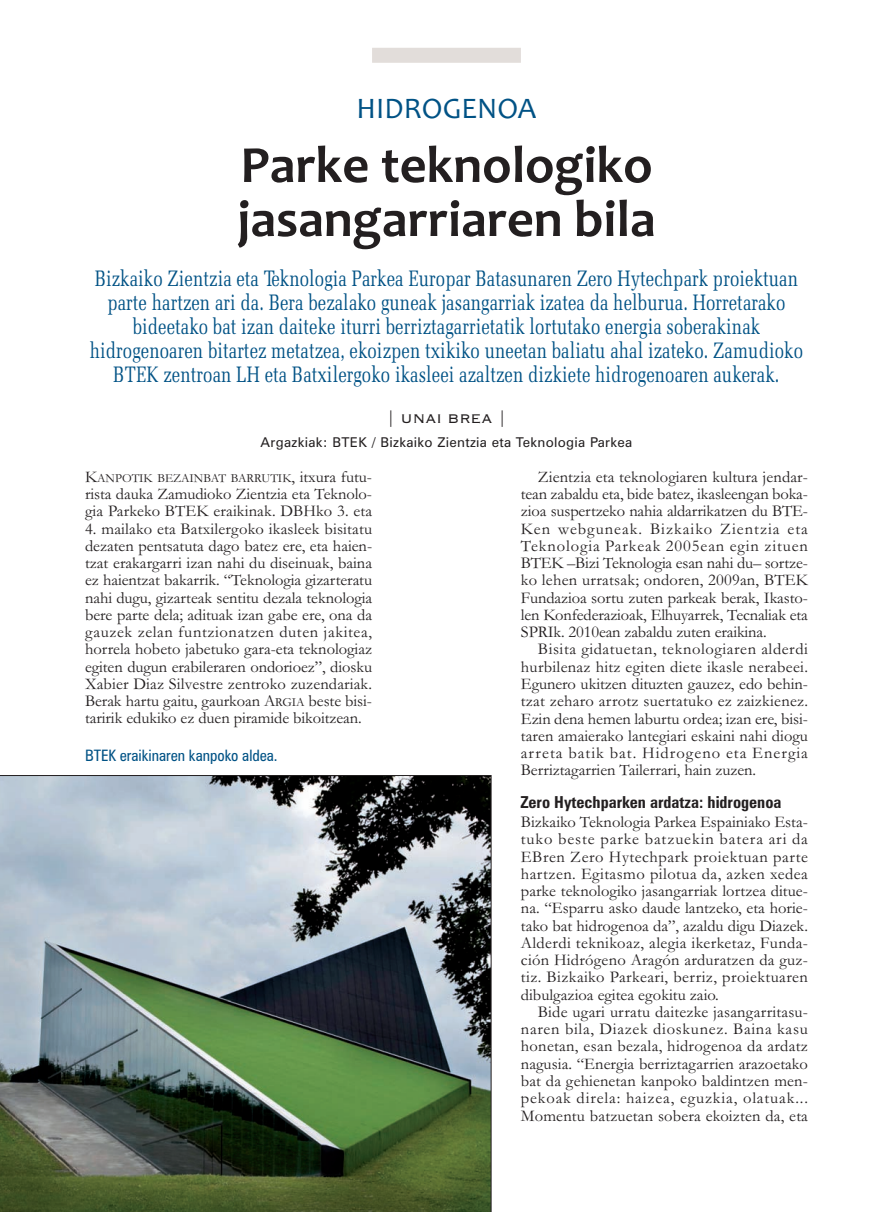
<style>
.page{position:relative;width:893px;height:1212px;background:#fff}
.page>*{position:absolute;margin:0;border:0;box-sizing:border-box;transform-origin:0 0}
.t1{font:700 52.5px/54px "Candara";color:#231f20}
.t2{font:30px "Candara";color:#005285}
.t3{font:22.5px/24px "Memoir Condensed";color:#005285;text-align:center}
.t4{font:16.5px/17.2px "Garamond";letter-spacing:-.005em;color:#231f20;text-align:justify}
.t5{font:700 condensed 16.5px "Zurich BT";color:#231f20}
.t6{font:16.5px "Copperplate Gothic BT";color:#231f20}
.t7{font:condensed 15.75px "Zurich BT";color:#005285}
.t8{font:13.5px "Zurich BT";letter-spacing:.02em;color:#231f20}
.t9{font:12.3px "Garamond";color:#231f20}
.s1{font-size:16.5px}
.s2{font-size:12.3px}
</style>
<div class="page">
<svg style="left:0;top:775px;width:491px;height:437px;background:#708076"></svg>
<div style="left:372px;top:48px;width:149px;height:15px;background:#e2ddda"></div>
<h2 class="t2" style="left:357px;top:90px;width:181px">HIDROGENOA</h2>
<h1 class="t1" style="left:237px;top:143px;width:420px">Parke teknologiko jasangarriaren bila</h1>
<p class="t3" style="left:90px;top:268px;width:715px">Bizkaiko Zientzia eta Teknologia Parkea Europar Batasunaren Zero Hytechpark proiektuan parte hartzen ari da. Bera bezalako guneak jasangarriak izatea da helburua. Horretarako bideetako bat izan daiteke iturri berriztagarrietatik lortutako energia soberakinak hidrogenoaren bitartez metatzea, ekoizpen txikiko uneetan baliatu ahal izateko. Zamudioko BTEK zentroan LH eta Batxilergoko ikasleei azaltzen dizkiete hidrogenoaren aukerak.</p>
<p class="t6" style="left:387px;top:407px;width:121px">| UNAI BREA |</p>
<p class="t8" style="left:261px;top:437px;width:373px">Argazkiak: BTEK / Bizkaiko Zientzia eta Teknologia Parkea</p>
<p class="t9" style="left:85px;top:474px;width:289px"><span class="s1">K</span>ANPOTIK BEZAINBAT BARRUTIK<span class="s1">, itxura futu-</span></p>
<p class="t4" style="left:85px;top:487px;width:289px">rista dauka Zamudioko Zientzia eta Teknolo&shy;gia Parkeko BTEK eraikinak. DBHko 3. eta</p>
<p class="t4" style="left:85px;top:522px;width:289px">4. mailako eta Batxilergoko ikasleek bisitatu dezaten pentsatuta dago batez ere, eta haien&shy;tzat erakargarri izan nahi du diseinuak, baina ez haientzat bakarrik. “Teknologia gizarteratu nahi dugu, gizarteak sentitu dezala teknologia bere parte dela; adituak izan gabe ere, ona da gauzek zelan funtzionatzen duten jakitea, horrela hobeto jabetuko gara-eta teknologiaz egiten dugun erabileraren ondorioez”, diosku Xabier Diaz Silvestre zentroko zuzendariak.<br>Berak hartu gaitu, gaurkoan A<span class="s2">RGIA</span> beste bisi&shy;taririk edukiko ez duen piramide bikoitzean.</p>
<p class="t4" style="left:521px;top:470px;width:289px;text-indent:17px">Zientzia eta teknologiaren kultura jendar&shy;tean zabaldu eta, bide batez, ikasleengan boka&shy;zioa suspertzeko nahia aldarrikatzen du BTE-Ken webguneak. Bizkaiko Zientzia eta Teknologia Parkeak 2005ean egin zituen BTEK –Bizi Teknologia esan nahi du– sortze&shy;ko lehen urratsak; ondoren, 2009an, BTEK Fundazioa sortu zuten parkeak berak, Ikasto&shy;len Konfederazioak, Elhuyarrek, Tecnaliak eta SPRIk. 2010ean zabaldu zuten eraikina.</p>
<p class="t4" style="left:521px;top:642px;width:289px;text-indent:17px">Bisita gidatuetan, teknologiaren alderdi hurbilenaz hitz egiten diete ikasle nerabeei.<br>Egunero ukitzen dituzten gauzez, edo behin&shy;tzat zeharo arrotz suertatuko ez zaizkienez.<br>Ezin dena hemen laburtu ordea; izan ere, bisi&shy;taren amaierako lantegiari eskaini nahi diogu arreta batik bat. Hidrogeno eta Energia Berriztagarrien Tailerrari, hain zuzen.</p>
<p class="t5" style="left:521px;top:796px;width:262px">Zero Hytechparken ardatza: hidrogenoa</p>
<p class="t4" style="left:521px;top:815px;width:289px">Bizkaiko Teknologia Parkea Espainiako Esta&shy;tuko beste parke batzuekin batera ari da EBren Zero Hytechpark proiektuan parte hartzen. Egitasmo pilotua da, azken xedea parke teknologiko jasangarriak lortzea ditue&shy;na. “Esparru asko daude lantzeko, eta horie&shy;tako bat hidrogenoa da”, azaldu digu Diazek.<br>Alderdi teknikoaz, alegia ikerketaz, Funda&shy;ción Hidrógeno Aragón arduratzen da guz&shy;tiz. Bizkaiko Parkeari, berriz, proiektuaren dibulgazioa egitea egokitu zaio.</p>
<p class="t4" style="left:521px;top:1005px;width:289px;text-indent:17px">Bide ugari urratu daitezke jasangarritasu&shy;naren bila, Diazek dioskunez. Baina kasu honetan, esan bezala, hidrogenoa da ardatz nagusia. “Energia berriztagarrien arazoetako bat da gehienetan kanpoko baldintzen men&shy;pekoak direla: haizea, eguzkia, olatuak...<br>Momentu batzuetan sobera ekoizten da, eta</p>
<p class="t7" style="left:85px;top:750px;width:194px">BTEK eraikinaren kanpoko aldea.</p>
</div>
